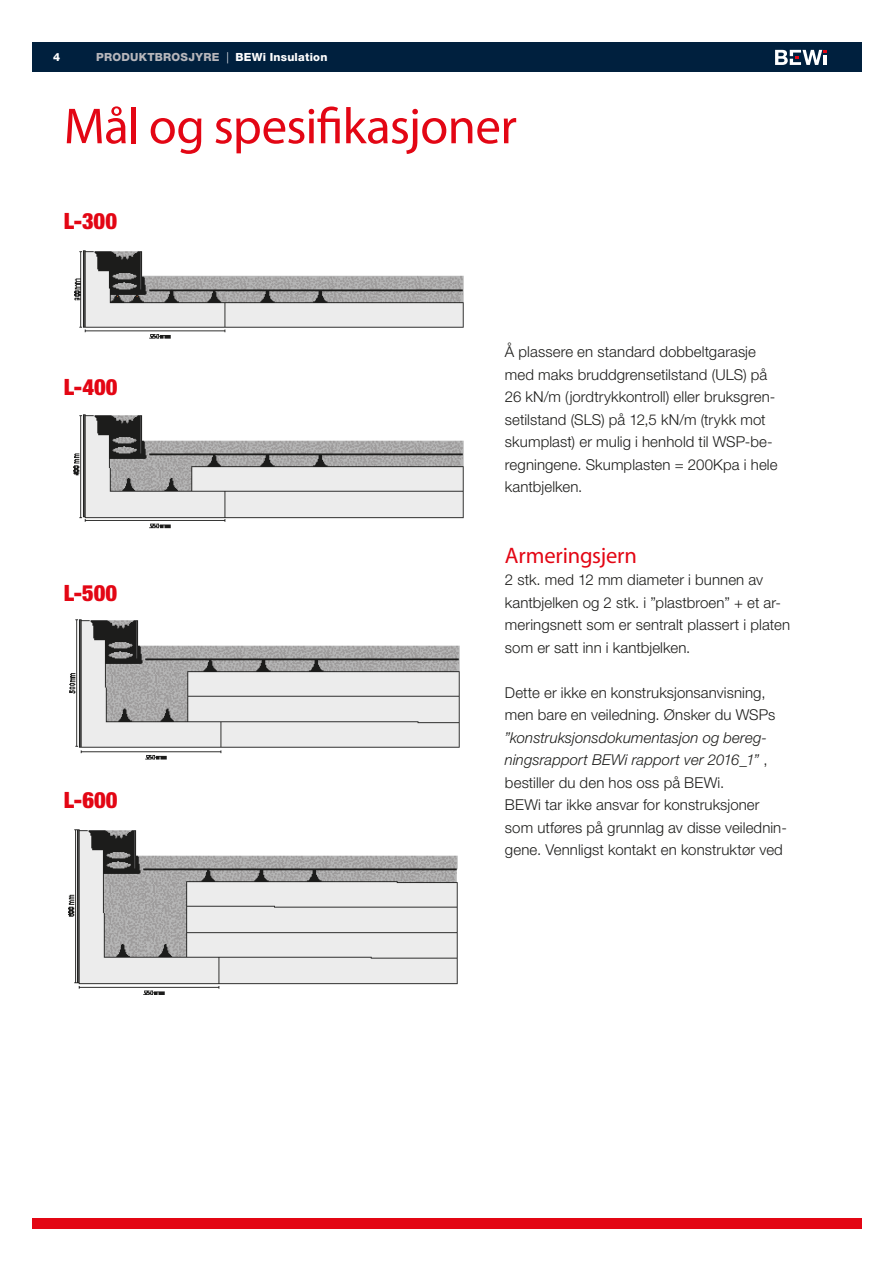
<style>
.page{position:relative;width:893px;height:1263px;background:#fff}
.page>*{position:absolute;margin:0;border:0;box-sizing:border-box;transform-origin:0 0}
.t1{font:51px "Myriad Pro";letter-spacing:-.015em;color:#e30614}
.t2{font:900 condensed 22.5px "Helvetica Neue";letter-spacing:.005em;color:#e30614}
.t3{font:22.5px "Myriad Pro";letter-spacing:-.005em;color:#e30614}
.t4{font:300 15px/22.5px "Helvetica Neue LT Std";letter-spacing:.005em;color:#1d1d1b}
.t5{font:800 11.25px "Helvetica Neue LT Std";letter-spacing:.02em;color:#b7b6bb}
.t6{font:800 11.25px "Helvetica Neue LT Std";color:#fff}
.s1{font-weight:300;color:#fff}
.s2{color:#fff}
.s3{font-style:italic}
</style>
<div class="page">
<div style="left:32px;top:43px;width:829px;height:29px;background:#00203e"></div>
<div style="left:32px;top:1218px;width:829px;height:11px;background:#e30614"></div>
<svg style="left:775px;top:50px;width:52px;height:15px"></svg>
<img style="left:74px;top:250px;width:390px;height:89px">
<img style="left:73px;top:414px;width:391px;height:115px">
<img style="left:69px;top:619px;width:391px;height:141px">
<img style="left:68px;top:829px;width:390px;height:166px">
<p class="t6" style="left:53px;top:51px;width:9px">4</p>
<p class="t5" style="left:96px;top:51px;width:233px">PRODUKTBROSJYRE <span class="s1">|</span> <span class="s2">BEWi Insulation</span></p>
<p class="t1" style="left:64px;top:95px;width:455px">Mål og spesifikasjoner</p>
<p class="t2" style="left:64px;top:202px;width:55px">L-300</p>
<p class="t2" style="left:64px;top:368px;width:55px">L-400</p>
<p class="t2" style="left:64px;top:574px;width:55px">L-500</p>
<p class="t2" style="left:64px;top:781px;width:55px">L-600</p>
<p class="t4" style="left:505px;top:340px;width:274px">Å plassere en standard dobbeltgarasje med maks bruddgrensetilstand (ULS) på 26 kN/m (jordtrykkontroll) eller bruksgren&shy;setilstand (SLS) på 12,5 kN/m (trykk mot skumplast) er mulig i henhold til WSP-be&shy;regningene. Skumplasten = 200Kpa i hele kantbjelken.</p>
<p class="t3" style="left:505px;top:541px;width:133px">Armeringsjern</p>
<p class="t4" style="left:505px;top:568px;width:287px">2 stk. med 12 mm diameter i bunnen av kantbjelken og 2 stk. i ”plastbroen” + et ar&shy;meringsnett som er sentralt plassert i platen som er satt inn i kantbjelken.</p>
<p class="t4" style="left:505px;top:681px;width:272px">Dette er ikke en konstruksjonsanvisning, men bare en veiledning. Ønsker du WSPs <span class="s3">”konstruksjonsdokumentasjon og bereg&shy;ningsrapport BEWi rapport ver 2016_1”</span> , bestiller du den hos oss på BEWi.</p>
<p class="t4" style="left:505px;top:793px;width:283px">BEWi tar ikke ansvar for konstruksjoner som utføres på grunnlag av disse veilednin&shy;gene. Vennligst kontakt en konstruktør ved</p>
</div>
